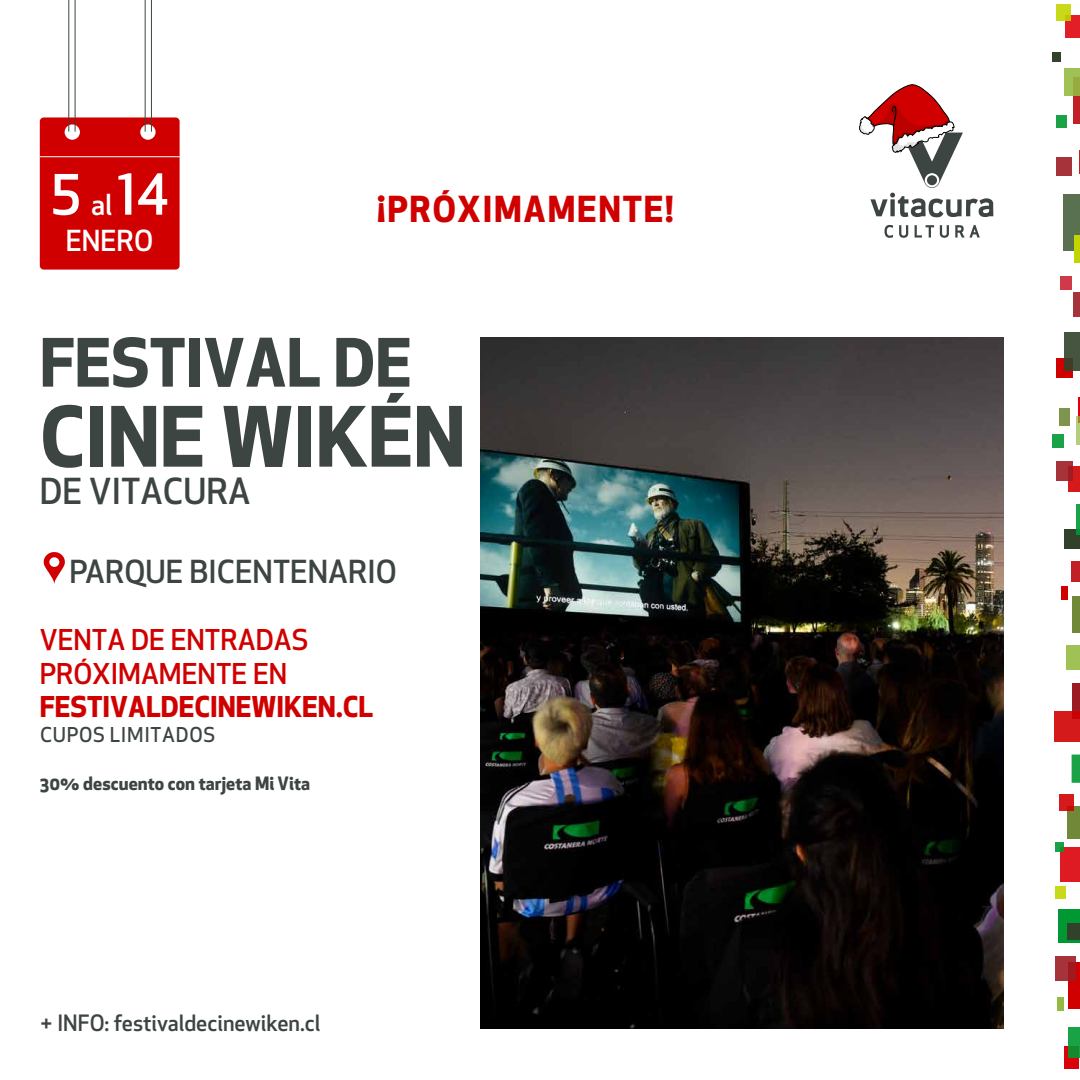
<style>
.page{position:relative;width:1080px;height:1080px;background:#fff}
.page>*{position:absolute;margin:0;border:0;box-sizing:border-box;transform-origin:0 0}
.t1{font:700 81px "Apex New";color:#3d4543}
.t2{font:700 65px "Apex New";color:#3d4543}
.t3{font:500 54.3px "Apex New";color:#fff}
.t4{font:700 35px "Apex New";letter-spacing:.05em;color:#d00000}
.t5{font:500 35px "Apex New";color:#3d4543}
.t6{font:500 31px "Apex New";color:#3d4543}
.t7{font:500 28.3px "Apex New";color:#fff}
.t8{font:500 28px/33.6px "Apex New";color:#d00000}
.t9{font:700 28px "Apex New";color:#d00000}
.t10{font:500 22px "Apex New";color:#3d4543}
.t11{font:500 20px "Apex Sans";color:#3d4543}
.t12{font:700 18px "Apex New";color:#3d4543}
.s1{font-size:28.3px}
</style>
<div class="page">
<img style="left:481px;top:338px;width:523px;height:691px">
<svg style="left:884px;top:225px;width:9px;height:13px"></svg>
<svg style="left:899px;top:225px;width:9px;height:13px"></svg>
<svg style="left:915px;top:225px;width:19px;height:13px"></svg>
<svg style="left:940px;top:225px;width:9px;height:13px"></svg>
<svg style="left:955px;top:225px;width:25px;height:13px"></svg>
<svg style="left:859px;top:84px;width:134px;height:133px"></svg>
<svg style="left:44px;top:552px;width:21px;height:32px"></svg>
<div style="left:1052px;top:52px;width:8px;height:10px;background:#32422a"></div>
<div style="left:1072px;top:561px;width:8px;height:21px;background:#c12026"></div>
<div style="left:1067px;top:806px;width:13px;height:32px;background:#718839"></div>
<div style="left:1073px;top:78px;width:7px;height:46px;background:#c12026"></div>
<div style="left:1073px;top:292px;width:7px;height:25px;background:#a53339"></div>
<svg style="left:1079px;top:150px;width:1px;height:24px"></svg>
<div style="left:1066px;top:15px;width:14px;height:22px;background:#e21f26"></div>
<svg style="left:1057px;top:4px;width:14px;height:17px"></svg>
<div style="left:1063px;top:194px;width:17px;height:56px;background:#5a7151"></div>
<div style="left:1075px;top:236px;width:5px;height:27px;background:#c2d500"></div>
<div style="left:1060px;top:276px;width:12px;height:14px;background:#cf3a4b"></div>
<div style="left:1056px;top:158px;width:16px;height:18px;background:#a53339"></div>
<div style="left:1056px;top:116px;width:11px;height:12px;background:#1aa247"></div>
<div style="left:1056px;top:358px;width:17px;height:20px;background:#d00000"></div>
<div style="left:1073px;top:683px;width:7px;height:35px;background:#9b1c23"></div>
<svg style="left:1064px;top:333px;width:16px;height:38px"></svg>
<div style="left:1052px;top:434px;width:11px;height:13px;background:#1aa247"></div>
<svg style="left:1055px;top:711px;width:25px;height:31px"></svg>
<div style="left:1068px;top:466px;width:12px;height:26px;background:#d41a1a"></div>
<svg style="left:1064px;top:68px;width:16px;height:28px"></svg>
<svg style="left:1056px;top:462px;width:17px;height:19px"></svg>
<hr style="left:1078px;top:397px;width:2px;height:26px;background:#db010b">
<div style="left:1059px;top:408px;width:11px;height:17px;background:#7f944d"></div>
<div style="left:1068px;top:962px;width:12px;height:47px;background:#d00000"></div>
<div style="left:1059px;top:909px;width:21px;height:34px;background:#009833"></div>
<div style="left:1065px;top:1046px;width:14px;height:23px;background:#db010b"></div>
<div style="left:1060px;top:847px;width:20px;height:35px;background:#de1a23"></div>
<div style="left:1072px;top:755px;width:8px;height:28px;background:#1aa247"></div>
<div style="left:1055px;top:887px;width:11px;height:12px;background:#c8d91a"></div>
<div style="left:1061px;top:587px;width:7px;height:13px;background:#d00000"></div>
<div style="left:1065px;top:529px;width:15px;height:19px;background:#32422a"></div>
<div style="left:1066px;top:645px;width:14px;height:24px;background:#9fc156"></div>
<hr style="left:1077px;top:505px;width:3px;height:30px;background:#009833">
<div style="left:1073px;top:596px;width:7px;height:37px;background:#718839"></div>
<div style="left:1068px;top:923px;width:12px;height:17px;background:#32422a"></div>
<svg style="left:1076px;top:416px;width:4px;height:29px"></svg>
<svg style="left:1056px;top:956px;width:20px;height:25px"></svg>
<svg style="left:1055px;top:843px;width:8px;height:9px"></svg>
<svg style="left:1060px;top:794px;width:14px;height:17px"></svg>
<div style="left:1057px;top:998px;width:6px;height:13px;background:#95ba43"></div>
<svg style="left:1068px;top:1028px;width:12px;height:30px"></svg>
<div style="left:40px;top:117px;width:140px;height:153px;background:#d00000;border-radius:4px"></div>
<hr style="left:40px;top:156px;width:140px;height:1px;background:#fff">
<svg style="left:65px;top:124px;width:15px;height:16px"></svg>
<svg style="left:140px;top:124px;width:16px;height:16px"></svg>
<hr style="left:69px;top:0;width:1px;height:132px;background:#3d4543">
<hr style="left:75px;top:0;width:1px;height:132px;background:#3d4543">
<hr style="left:145px;top:0;width:1px;height:132px;background:#3d4543">
<hr style="left:151px;top:0;width:1px;height:132px;background:#3d4543">
<h3 class="t3" style="left:50px;top:159px;width:120px">5 <span class="s1">al</span> 14</h3>
<p class="t7" style="left:66px;top:221px;width:89px">ENERO</p>
<p class="t4" style="left:377px;top:184px;width:298px">¡PRÓXIMAMENTE!</p>
<h2 class="t2" style="left:40px;top:316px;width:373px">FESTIVAL DE</h2>
<h1 class="t1" style="left:40px;top:378px;width:427px">CINE WIKÉN</h1>
<p class="t5" style="left:40px;top:467px;width:212px">DE VITACURA</p>
<p class="t6" style="left:70px;top:551px;width:329px">PARQUE BICENTENARIO</p>
<p class="t8" style="left:40px;top:623px;width:270px">VENTA DE ENTRADAS<br>PRÓXIMAMENTE EN</p>
<p class="t9" style="left:40px;top:687px;width:335px">FESTIVALDECINEWIKEN.CL</p>
<p class="t11" style="left:40px;top:717px;width:177px">CUPOS LIMITADOS</p>
<p class="t12" style="left:40px;top:771px;width:272px">30% descuento con tarjeta Mi Vita</p>
<p class="t10" style="left:40px;top:1008px;width:282px">+ INFO: festivaldecinewiken.cl</p>
</div>
